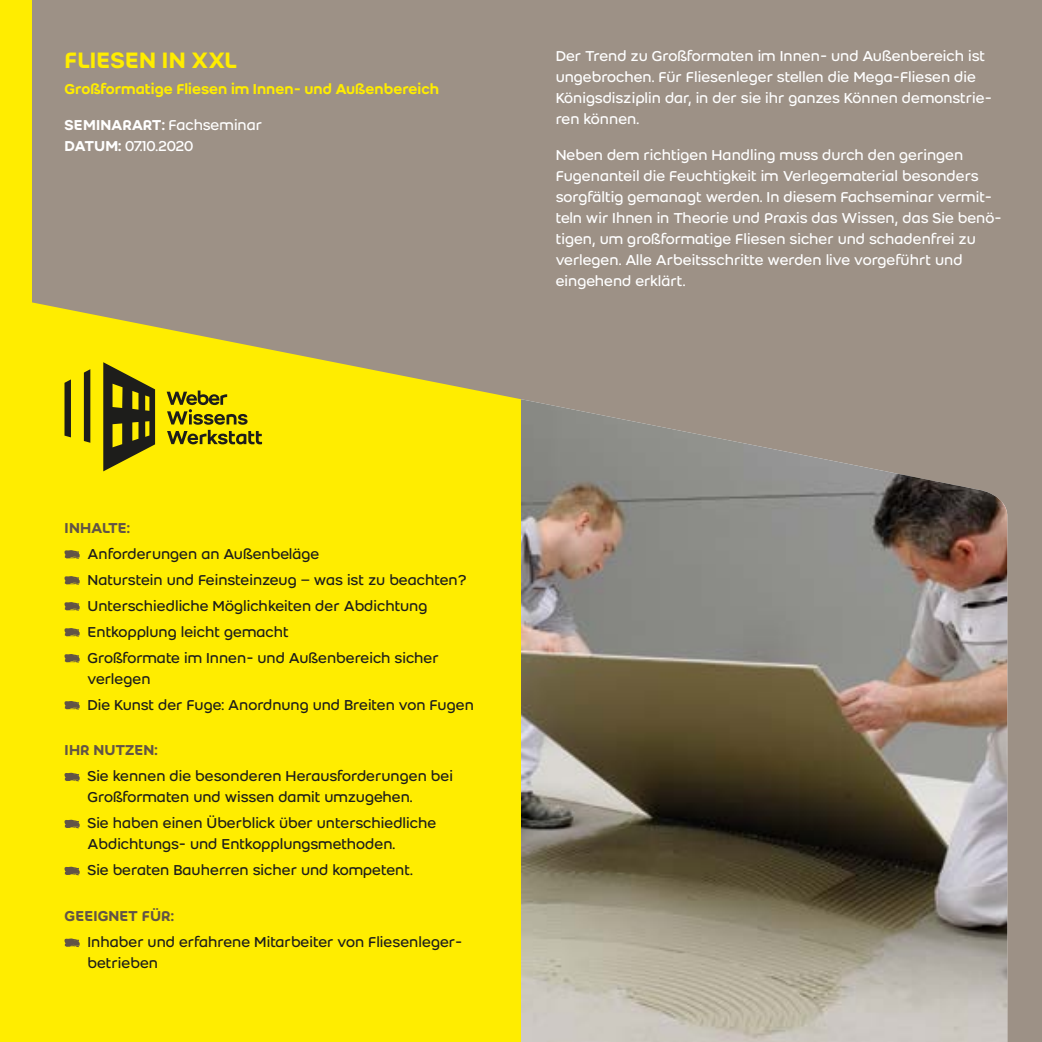
<style>
.page{position:relative;width:1042px;height:1042px;background:#9d9186}
.page>*{position:absolute;margin:0;border:0;box-sizing:border-box;transform-origin:0 0}
.t1{font:500 24.5px "Weber";letter-spacing:.005em;color:#ffed00}
.t2{font:15.75px/21px "Weber";color:#fff}
.t3{font:15.75px/25.9px "Weber";color:#1d1d1b}
.t4{font:500 15.75px "Weber";color:#ffed00}
.t5{font:500 15.75px "Weber";letter-spacing:.005em;color:#625446}
.s1{font-weight:500}
</style>
<div class="page">
<svg style="left:31px;top:298px;width:490px;height:744px;background:#f7e609"></svg>
<img style="left:521px;top:399px;width:486px;height:643px">
<svg style="left:64px;top:550px;width:16px;height:9px"></svg>
<svg style="left:64px;top:576px;width:16px;height:9px"></svg>
<svg style="left:64px;top:602px;width:16px;height:9px"></svg>
<svg style="left:64px;top:628px;width:16px;height:9px"></svg>
<svg style="left:64px;top:654px;width:16px;height:8px"></svg>
<svg style="left:64px;top:701px;width:16px;height:8px"></svg>
<svg style="left:64px;top:772px;width:16px;height:9px"></svg>
<svg style="left:64px;top:819px;width:16px;height:9px"></svg>
<svg style="left:64px;top:866px;width:16px;height:9px"></svg>
<svg style="left:64px;top:938px;width:16px;height:9px"></svg>
<svg style="left:167px;top:390px;width:95px;height:55px;background:#bcb007"></svg>
<svg style="left:64px;top:369px;width:26px;height:74px;background:#a2970b"></svg>
<svg style="left:103px;top:362px;width:52px;height:109px;background:#746d10"></svg>
<div style="left:0;top:0;width:31px;height:1042px;background:#ffed00"></div>
<h1 class="t1" style="left:65px;top:46px;width:174px">FLIESEN IN XXL</h1>
<p class="t4" style="left:64px;top:80px;width:376px">Großformatige Fliesen im Innen- und Außenbereich</p>
<p class="t2" style="left:65px;top:114px;width:199px"><span class="s1">SEMINARART:</span> Fachseminar<br><span class="s1">DATUM:</span> 07.10.2020</p>
<p class="t2" style="left:556px;top:46px;width:438px">Der Trend zu Großformaten im Innen- und Außenbereich ist ungebrochen. Für Fliesenleger stellen die Mega-Fliesen die Königsdisziplin dar, in der sie ihr ganzes Können demonstrie&shy;ren können.</p>
<p class="t2" style="left:556px;top:145px;width:447px">Neben dem richtigen Handling muss durch den geringen Fugenanteil die Feuchtigkeit im Verlegematerial besonders sorgfältig gemanagt werden. In diesem Fachseminar vermit&shy;teln wir Ihnen in Theorie und Praxis das Wissen, das Sie benö&shy;tigen, um großformatige Fliesen sicher und schadenfrei zu verlegen. Alle Arbeitsschritte werden live vorgeführt und eingehend erklärt.</p>
<p class="t5" style="left:65px;top:518px;width:67px">INHALTE:</p>
<p class="t3" style="left:88px;top:541px;width:381px">Anforderungen an Außenbeläge<br>Naturstein und Feinsteinzeug – was ist zu beachten?<br>Unterschiedliche Möglichkeiten der Abdichtung Entkopplung leicht gemacht<br>Großformate im Innen- und Außenbereich sicher</p>
<p class="t3" style="left:88px;top:665px;width:388px">verlegen<br>Die Kunst der Fuge: Anordnung und Breiten von Fugen</p>
<p class="t5" style="left:65px;top:741px;width:95px">IHR NUTZEN:</p>
<p class="t3" style="left:88px;top:766px;width:367px;line-height:21px">Sie kennen die besonderen Herausforderungen bei<br>Großformaten und wissen damit umzugehen.</p>
<p class="t3" style="left:88px;top:813px;width:350px;line-height:21px">Sie haben einen Überblick über unterschiedliche<br>Abdichtungs- und Entkopplungsmethoden.</p>
<p class="t3" style="left:88px;top:857px;width:327px">Sie beraten Bauherren sicher und kompetent.</p>
<p class="t5" style="left:65px;top:907px;width:111px">GEEIGNET FÜR:</p>
<p class="t3" style="left:88px;top:931px;width:376px;line-height:21px">Inhaber und erfahrene Mitarbeiter von Fliesenleger&shy;betrieben</p>
</div>
